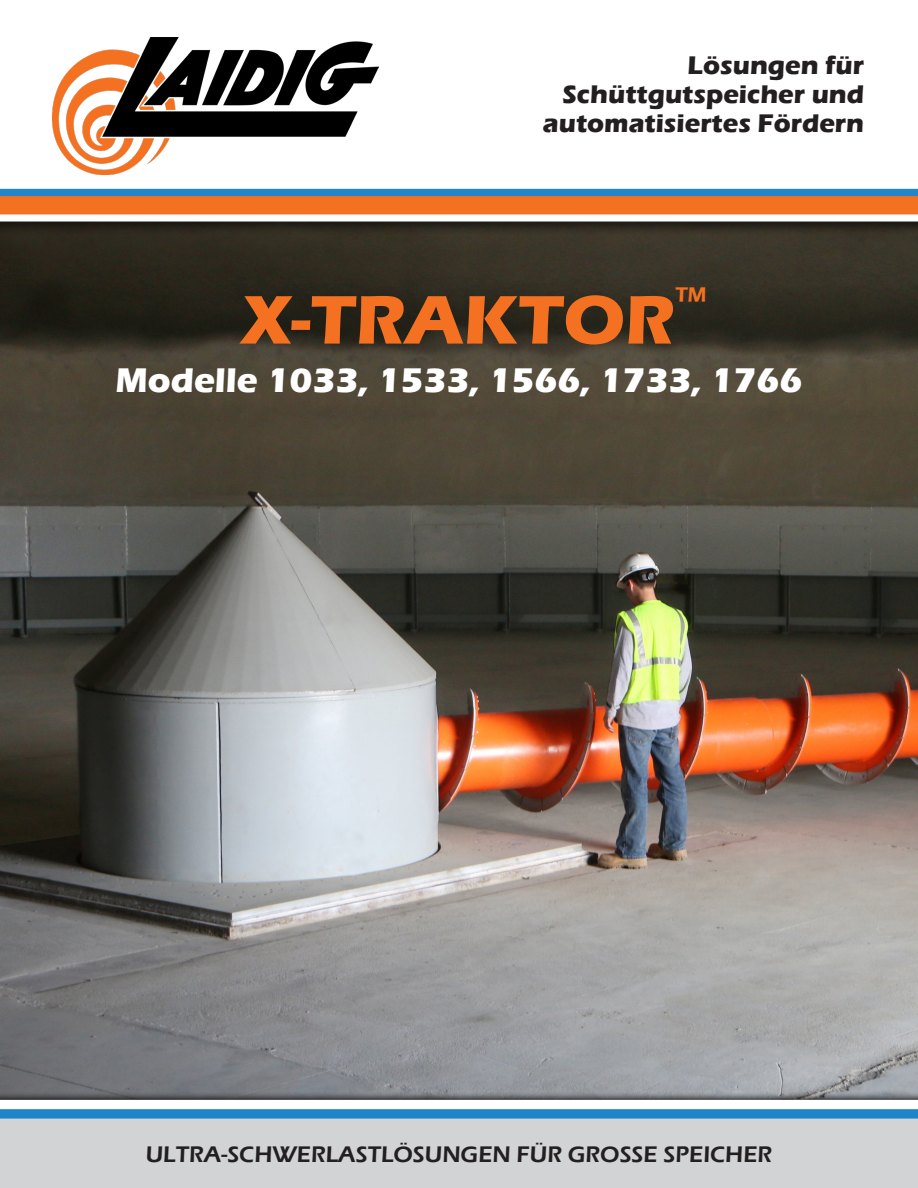
<style>
.page{position:relative;width:918px;height:1188px;background:#fff}
.page>*{position:absolute;margin:0;border:0;box-sizing:border-box;transform-origin:0 0}
.t1{font:700 71.25px "Eras ITC";color:#f37121}
.t2{font:700 35.25px "Eras ITC";color:#fff}
.t3{font:700 26.25px/29.2px "Eras ITC";color:#231f20;text-align:right}
.t4{font:600 23.25px "Eras ITC";color:#231f20}
</style>
<div class="page">
<img style="left:0;top:235px;width:918px;height:777px">
<img style="left:0;top:66px;width:918px;height:169px">
<img style="left:53px;top:37px;width:325px;height:137px">
<img style="left:0;top:1012px;width:918px;height:176px">
<p class="t3" style="left:543px;top:51px;width:323px">Lösungen für<br>Schüttgutspeicher und automatisiertes Fördern</p>
<p class="t1" style="left:243px;top:279px;width:466px">X-TRAKTOR<sup>™</sup></p>
<p class="t2" style="left:116px;top:360px;width:688px">Modelle 1033, 1533, 1566, 1733, 1766</p>
<p class="t4" style="left:146px;top:1141px;width:628px">ULTRA-SCHWERLASTLÖSUNGEN FÜR GROSSE SPEICHER</p>
</div>
